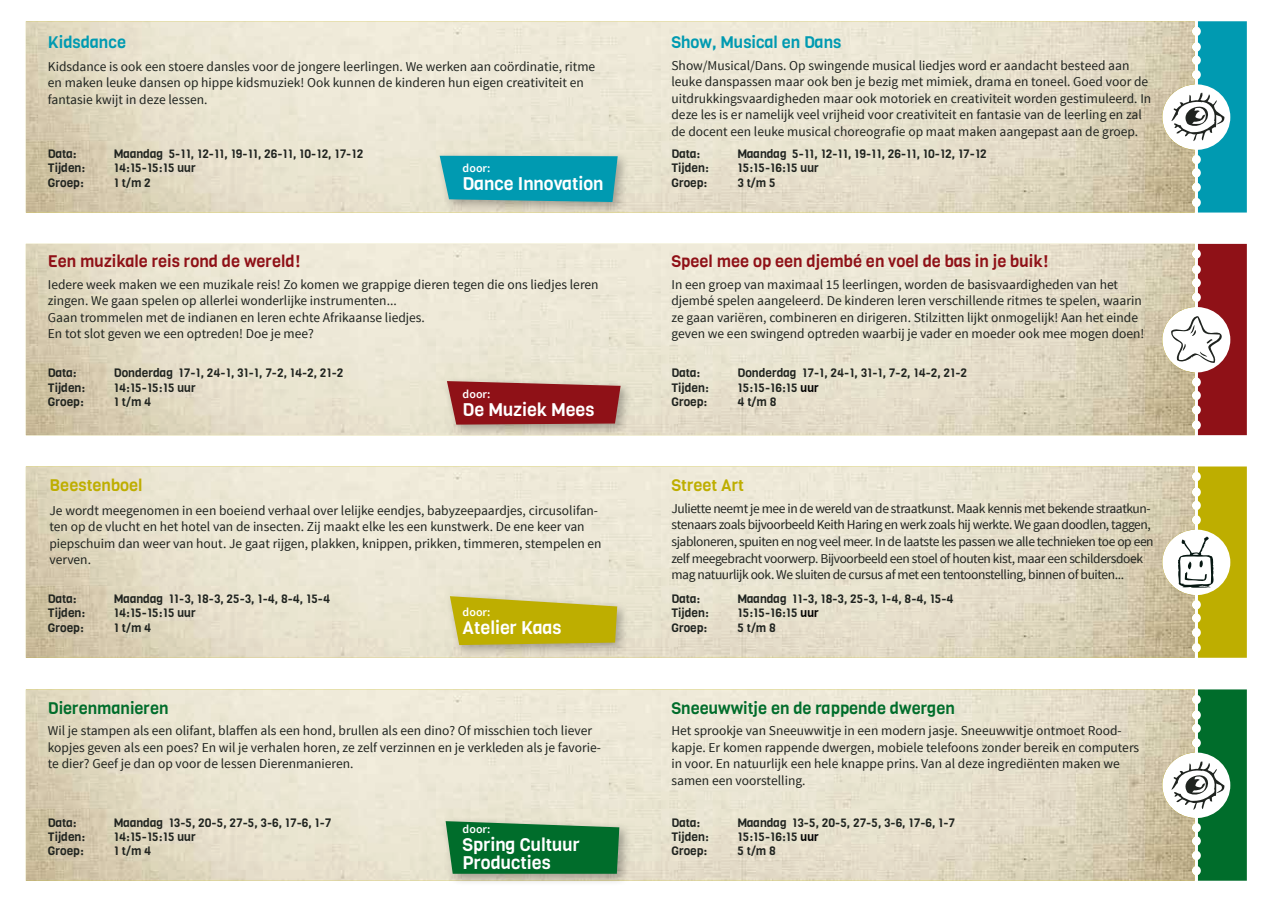
<style>
.page{position:relative;width:1272px;height:902px;background:#fff}
.page>*{position:absolute;margin:0;border:0;box-sizing:border-box;transform-origin:0 0}
.t1{font:18px/18px "Viga";color:#fff}
.t2{font:16.5px "Viga";color:#8f1117}
.t3{font:16.5px "Viga";color:#006d2b}
.t4{font:16.5px "Viga";color:#009ab1}
.t5{font:16.5px "Viga";color:#beae00}
.t6{font:13.5px/16.5px "Source Sans Pro";color:#1f231f}
.t7{font:13.5px/16.5px "Source Sans Pro";letter-spacing:-.03em;color:#1f231f}
.t8{font:12px "Viga";color:#1f231f}
.t9{font:600 12px "Source Sans Pro";color:#fff}
.s1{color:#000}
</style>
<div class="page">
<img style="left:26px;top:21px;width:1145px;height:191px">
<svg style="left:1171px;top:21px;width:75px;height:191px"></svg>
<div style="left:435px;top:151px;width:195px;height:64px;background:#000;opacity:.3"></div>
<svg style="left:439px;top:156px;width:178px;height:46px;background:#0e9db1"></svg>
<img style="left:26px;top:244px;width:1144px;height:191px">
<svg style="left:1170px;top:244px;width:76px;height:191px"></svg>
<div style="left:442px;top:376px;width:191px;height:61px;background:#000;opacity:.3"></div>
<svg style="left:447px;top:381px;width:173px;height:43px;background:#962327"></svg>
<img style="left:26px;top:689px;width:1145px;height:191px">
<svg style="left:1171px;top:689px;width:75px;height:191px"></svg>
<div style="left:441px;top:816px;width:191px;height:70px;background:#000;opacity:.3"></div>
<svg style="left:445px;top:821px;width:174px;height:52px;background:#147639"></svg>
<img style="left:26px;top:466px;width:1151px;height:191px">
<div style="left:445px;top:591px;width:185px;height:67px;background:#000;opacity:.3"></div>
<svg style="left:450px;top:596px;width:167px;height:49px;background:#c2b41f"></svg>
<svg style="left:1177px;top:466px;width:69px;height:191px"></svg>
<p class="t4" style="left:48px;top:31px;width:80px">Kidsdance</p>
<p class="t4" style="left:671px;top:31px;width:171px">Show, Musical en Dans</p>
<p class="t6" style="left:48px;top:58px;width:549px">Kidsdance is ook een stoere dansles voor de jongere leerlingen. We werken aan coördinatie, ritme en maken leuke dansen op hippe kidsmuziek! Ook kunnen de kinderen hun eigen creativiteit en fantasie kwijt in deze lessen.</p>
<p class="t8" style="left:48px;top:145px;width:30px">Data:</p>
<p class="t8" style="left:114px;top:145px;width:251px">Maandag 5-11, 12-11, 19-11, 26-11, 10-12, 17-12</p>
<p class="t8" style="left:48px;top:160px;width:39px">Tijden:</p>
<p class="t8" style="left:114px;top:160px;width:83px">14:15-15:15 uur</p>
<p class="t8" style="left:48px;top:174px;width:37px">Groep:</p>
<p class="t8" style="left:114px;top:174px;width:38px">1 t/m 2</p>
<p class="t9" style="left:462px;top:160px;width:29px">door:</p>
<h1 class="t1" style="left:462px;top:175px;width:142px">Dance Innovation</h1>
<p class="t6" style="left:671px;top:57px;width:481px">Show/Musical/Dans. Op swingende musical liedjes word er aandacht besteed aan leuke danspassen maar ook ben je bezig met mimiek, drama en toneel. Goed voor de uitdrukkingsvaardigheden maar ook motoriek en creativiteit worden gestimuleerd. In deze les is er namelijk veel vrijheid voor creativiteit en fantasie van de leerling en zal de docent een leuke musical choreografie op maat maken aangepast aan de groep.</p>
<p class="t8" style="left:671px;top:145px;width:30px">Data:</p>
<p class="t8" style="left:737px;top:145px;width:251px">Maandag 5-11, 12-11, 19-11, 26-11, 10-12, 17-12</p>
<p class="t8" style="left:671px;top:160px;width:39px">Tijden:</p>
<p class="t8" style="left:737px;top:160px;width:83px">15:15-16:15 uur</p>
<p class="t8" style="left:671px;top:174px;width:37px">Groep:</p>
<p class="t8" style="left:737px;top:174px;width:40px">3 t/m 5</p>
<p class="t2" style="left:48px;top:250px;width:254px">Een muzikale reis rond de wereld!</p>
<p class="t2" style="left:671px;top:250px;width:378px">Speel mee op een djembé en voel de bas in je buik!</p>
<p class="t6" style="left:48px;top:276px;width:552px">Iedere week maken we een muzikale reis! Zo komen we grappige dieren tegen die ons liedjes leren zingen. We gaan spelen op allerlei wonderlijke instrumenten...<br>Gaan trommelen met de indianen en leren echte Afrikaanse liedjes.<br>En tot slot geven we een optreden! Doe je mee?</p>
<p class="t6" style="left:671px;top:276px;width:474px">In een groep van maximaal 15 leerlingen, worden de basisvaardigheden van het djembé spelen aangeleerd. De kinderen leren verschillende ritmes te spelen, waarin ze gaan variëren, combineren en dirigeren. Stilzitten lijkt onmogelijk! Aan het einde geven we een swingend optreden waarbij je vader en moeder ook mee mogen doen!</p>
<p class="t8" style="left:48px;top:365px;width:30px">Data:</p>
<p class="t8" style="left:114px;top:365px;width:231px">Donderdag 17-1, 24-1, 31-1, 7-2, 14-2, 21-2</p>
<p class="t8" style="left:48px;top:379px;width:39px">Tijden:</p>
<p class="t8" style="left:114px;top:379px;width:83px">14:15-15:15 uur</p>
<p class="t8" style="left:48px;top:394px;width:37px">Groep:</p>
<p class="t8" style="left:114px;top:394px;width:39px">1 t/m 4</p>
<p class="t9" style="left:462px;top:386px;width:29px">door:</p>
<h1 class="t1" style="left:462px;top:401px;width:133px">De Muziek Mees</h1>
<p class="t8" style="left:671px;top:365px;width:30px">Data:</p>
<p class="t8" style="left:737px;top:365px;width:231px">Donderdag 17-1, 24-1, 31-1, 7-2, 14-2, 21-2</p>
<p class="t8" style="left:671px;top:379px;width:39px">Tijden:</p>
<p class="t8" style="left:737px;top:379px;width:83px">15:15-16:15 <span class="s1">uur</span></p>
<p class="t8" style="left:671px;top:394px;width:37px">Groep:</p>
<p class="t8" style="left:737px;top:394px;width:40px">4 t/m 8</p>
<p class="t5" style="left:49px;top:474px;width:95px">Beestenboel</p>
<p class="t5" style="left:671px;top:474px;width:74px">Street Art</p>
<p class="t6" style="left:49px;top:502px;width:553px">Je wordt meegenomen in een boeiend verhaal over lelijke eendjes, babyzeepaardjes, circusolifan&shy;ten op de vlucht en het hotel van de insecten. Zij maakt elke les een kunstwerk. De ene keer van piepschuim dan weer van hout. Je gaat rijgen, plakken, knippen, prikken, timmeren, stempelen en verven.</p>
<p class="t7" style="left:671px;top:500px;width:483px">Juliette neemt je mee in de wereld van de straatkunst. Maak kennis met bekende straatkun&shy;stenaars zoals bijvoorbeeld Keith Haring en werk zoals hij werkte. We gaan doodlen, taggen, sjabloneren, spuiten en nog veel meer. In de laatste les passen we alle technieken toe op een zelf meegebracht voorwerp. Bijvoorbeeld een stoel of houten kist, maar een schildersdoek mag natuurlijk ook. We sluiten de cursus af met een tentoonstelling, binnen of buiten...</p>
<p class="t8" style="left:48px;top:590px;width:30px">Data:</p>
<p class="t8" style="left:114px;top:590px;width:218px">Maandag 11-3, 18-3, 25-3, 1-4, 8-4, 15-4</p>
<p class="t8" style="left:48px;top:605px;width:39px">Tijden:</p>
<p class="t8" style="left:114px;top:605px;width:83px">14:15-15:15 uur</p>
<p class="t8" style="left:48px;top:619px;width:37px">Groep:</p>
<p class="t8" style="left:114px;top:619px;width:39px">1 t/m 4</p>
<p class="t9" style="left:462px;top:604px;width:29px">door:</p>
<h1 class="t1" style="left:462px;top:618px;width:100px">Atelier Kaas</h1>
<p class="t8" style="left:671px;top:590px;width:30px">Data:</p>
<p class="t8" style="left:737px;top:590px;width:218px">Maandag 11-3, 18-3, 25-3, 1-4, 8-4, 15-4</p>
<p class="t8" style="left:671px;top:605px;width:39px">Tijden:</p>
<p class="t8" style="left:737px;top:605px;width:83px">15:15-16:15 <span class="s1">uur</span></p>
<p class="t8" style="left:671px;top:619px;width:37px">Groep:</p>
<p class="t8" style="left:737px;top:619px;width:40px">5 t/m 8</p>
<p class="t3" style="left:48px;top:696px;width:122px">Dierenmanieren</p>
<p class="t3" style="left:671px;top:696px;width:285px">Sneeuwwitje en de rappende dwergen</p>
<p class="t6" style="left:48px;top:722px;width:555px">Wil je stampen als een olifant, blaffen als een hond, brullen als een dino? Of misschien toch liever kopjes geven als een poes? En wil je verhalen horen, ze zelf verzinnen en je verkleden als je favorie&shy;te dier? Geef je dan op voor de lessen Dierenmanieren.</p>
<p class="t6" style="left:671px;top:722px;width:469px">Het sprookje van Sneeuwwitje in een modern jasje. Sneeuwwitje ontmoet Rood&shy;kapje. Er komen rappende dwergen, mobiele telefoons zonder bereik en computers in voor. En natuurlijk een hele knappe prins. Van al deze ingrediënten maken we samen een voorstelling.</p>
<p class="t8" style="left:48px;top:814px;width:30px">Data:</p>
<p class="t8" style="left:114px;top:814px;width:219px">Maandag 13-5, 20-5, 27-5, 3-6, 17-6, 1-7</p>
<p class="t8" style="left:48px;top:828px;width:39px">Tijden:</p>
<p class="t8" style="left:114px;top:828px;width:83px">14:15-15:15 uur</p>
<p class="t8" style="left:48px;top:843px;width:37px">Groep:</p>
<p class="t8" style="left:114px;top:843px;width:39px">1 t/m 4</p>
<p class="t9" style="left:462px;top:821px;width:29px">door:</p>
<h1 class="t1" style="left:462px;top:836px;width:119px">Spring Cultuur<br>Producties</h1>
<p class="t8" style="left:671px;top:814px;width:30px">Data:</p>
<p class="t8" style="left:737px;top:814px;width:219px">Maandag 13-5, 20-5, 27-5, 3-6, 17-6, 1-7</p>
<p class="t8" style="left:671px;top:828px;width:39px">Tijden:</p>
<p class="t8" style="left:737px;top:828px;width:83px">15:15-16:15 <span class="s1">uur</span></p>
<p class="t8" style="left:671px;top:843px;width:37px">Groep:</p>
<p class="t8" style="left:737px;top:843px;width:40px">5 t/m 8</p>
</div>
